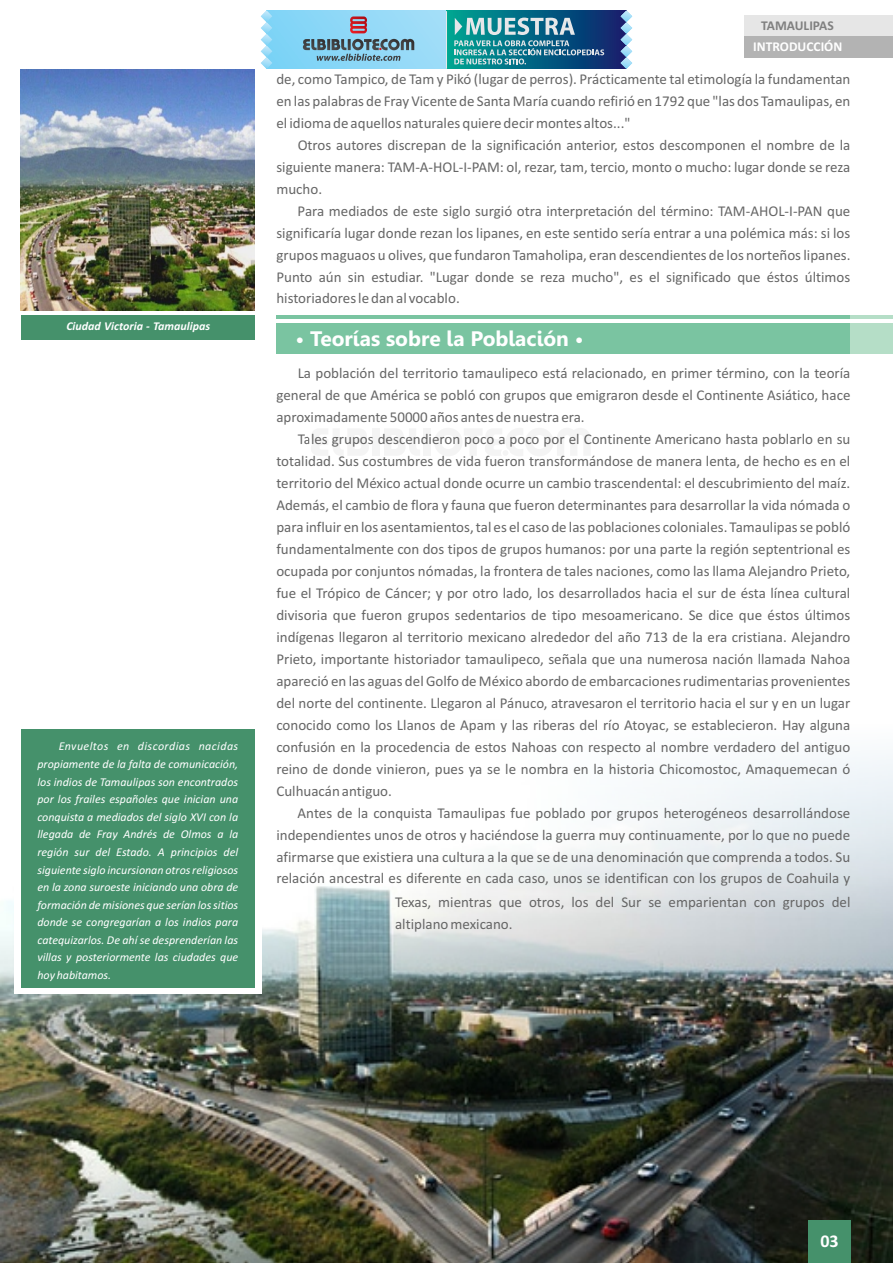
<style>
.page{position:relative;width:893px;height:1263px;background:#fff}
.page>*{position:absolute;margin:0;border:0;box-sizing:border-box;transform-origin:0 0}
.t1{font:700 21px "Gisha";color:#fff}
.t2{font:700 18px "Calibri";color:#fff}
.t3{font:15px/21.9px "Calibri";color:#666;text-align:justify}
.t4{font:700 13.5px "Calibri";color:#fff}
.t5{font:700 13.5px "Calibri";color:#808080}
.t6{font:italic 12px/17.5px "Calibri";color:#fff;text-align:justify}
.t7{font:italic 700 12px "Calibri";color:#fff}
</style>
<div class="page">
<img style="left:0;top:756px;width:893px;height:507px">
<div style="left:15px;top:724px;width:247px;height:270px;background:#fff"></div>
<div style="left:21px;top:729px;width:234px;height:259px;background:#45916b"></div>
<div style="left:808px;top:1220px;width:42px;height:43px;background:#45916b"></div>
<div style="left:744px;top:15px;width:149px;height:21px;background:#e6e6e6"></div>
<div style="left:744px;top:36px;width:149px;height:22px;background:#b3b3b3"></div>
<img style="left:21px;top:70px;width:234px;height:240px">
<div style="left:21px;top:315px;width:234px;height:24px;background:#45916b"></div>
<div style="left:276px;top:323px;width:574px;height:30px;background:#7ac4a1"></div>
<hr style="left:276px;top:315px;width:574px;height:4px;background:#7ac4a1">
<div style="left:850px;top:323px;width:43px;height:30px;background:#b5dec7"></div>
<hr style="left:850px;top:315px;width:43px;height:4px;background:#b5dec7">
<svg style="left:272px;top:10px;width:174px;height:59px;background:#8fd8f7"></svg>
<svg style="left:311px;top:429px;width:58px;height:26px"></svg>
<div style="left:372px;top:428px;width:8px;height:28px;background:#f4f4f4"></div>
<svg style="left:384px;top:429px;width:36px;height:26px"></svg>
<div style="left:423px;top:428px;width:8px;height:28px;background:#f4f4f4"></div>
<svg style="left:434px;top:428px;width:156px;height:28px"></svg>
<svg style="left:446px;top:10px;width:175px;height:59px;background:#095c7f"></svg>
<svg style="left:261px;top:10px;width:11px;height:59px"></svg>
<svg style="left:621px;top:10px;width:11px;height:59px"></svg>
<svg style="left:350px;top:16px;width:17px;height:17px"></svg>
<svg style="left:302px;top:39px;width:112px;height:22px;background:#6d98ac"></svg>
<svg style="left:454px;top:18px;width:150px;height:46px;background:#42889e"></svg>
<hr style="left:446px;top:11px;width:1px;height:58px;background:#e6e7e9">
<p class="t7" style="left:66px;top:321px;width:145px">Ciudad Victoria - Tamaulipas</p>
<p class="t6" style="left:37px;top:739px;width:202px;text-indent:21px">Envueltos en discordias nacidas propiamente de la falta de comunicación, los indios de Tamaulipas son encontrados por los frailes españoles que inician una conquista a mediados del siglo XVI con la llegada de Fray Andrés de Olmos a la región sur del Estado. A principios del siguiente siglo incursionan otros religiosos en la zona suroeste iniciando una obra de formación de misiones que serían los sitios donde se congregarían a los indios para catequizarlos. De ahí se desprenderían las villas y posteriormente las ciudades que hoy habitamos.</p>
<p class="t5" style="left:761px;top:20px;width:74px">TAMAULIPAS</p>
<p class="t4" style="left:753px;top:41px;width:91px">INTRODUCCIÓN</p>
<p class="t3" style="left:276px;top:69px;width:575px">de, como Tampico, de Tam y Pikó (lugar de perros). Prácticamente tal etimología la fundamentan en las palabras de Fray Vicente de Santa María cuando refirió en 1792 que "las dos Tamaulipas, en el idioma de aquellos naturales quiere decir montes altos..."</p>
<p class="t3" style="left:276px;top:135px;width:575px;text-indent:21px">Otros autores discrepan de la significación anterior, estos descomponen el nombre de la siguiente manera: TAM-A-HOL-I-PAM: ol, rezar, tam, tercio, monto o mucho: lugar donde se reza mucho.</p>
<p class="t3" style="left:276px;top:201px;width:576px;text-indent:21px">Para mediados de este siglo surgió otra interpretación del término: TAM-AHOL-I-PAN que significaría lugar donde rezan los lipanes, en este sentido sería entrar a una polémica más: si los grupos maguaos u olives, que fundaron Tamaholipa, eran descendientes de los norteños lipanes.<br>Punto aún sin estudiar. "Lugar donde se reza mucho", es el significado que éstos últimos historiadores le dan al vocablo.</p>
<h1 class="t1" style="left:295px;top:330px;width:290px">• Teorías sobre la Población •</h1>
<p class="t3" style="left:276px;top:363px;width:576px;text-indent:21px">La población del territorio tamaulipeco está relacionado, en primer término, con la teoría general de que América se pobló con grupos que emigraron desde el Continente Asiático, hace aproximadamente 50000 años antes de nuestra era.</p>
<p class="t3" style="left:276px;top:429px;width:576px;text-indent:21px">Tales grupos descendieron poco a poco por el Continente Americano hasta poblarlo en su totalidad. Sus costumbres de vida fueron transformándose de manera lenta, de hecho es en el territorio del México actual donde ocurre un cambio trascendental: el descubrimiento del maíz.<br>Además, el cambio de flora y fauna que fueron determinantes para desarrollar la vida nómada o para influir en los asentamientos, tal es el caso de las poblaciones coloniales. Tamaulipas se pobló fundamentalmente con dos tipos de grupos humanos: por una parte la región septentrional es ocupada por conjuntos nómadas, la frontera de tales naciones, como las llama Alejandro Prieto, fue el Trópico de Cáncer; y por otro lado, los desarrollados hacia el sur de ésta línea cultural divisoria que fueron grupos sedentarios de tipo mesoamericano. Se dice que éstos últimos indígenas llegaron al territorio mexicano alrededor del año 713 de la era cristiana. Alejandro Prieto, importante historiador tamaulipeco, señala que una numerosa nación llamada Nahoa apareció en las aguas del Golfo de México abordo de embarcaciones rudimentarias provenientes del norte del continente. Llegaron al Pánuco, atravesaron el territorio hacia el sur y en un lugar conocido como los Llanos de Apam y las riberas del río Atoyac, se establecieron. Hay alguna confusión en la procedencia de estos Nahoas con respecto al nombre verdadero del antiguo reino de donde vinieron, pues ya se le nombra en la historia Chicomostoc, Amaquemecan ó Culhuacán antiguo.</p>
<p class="t3" style="left:276px;top:803px;width:575px;text-indent:21px">Antes de la conquista Tamaulipas fue poblado por grupos heterogéneos desarrollándose independientes unos de otros y haciéndose la guerra muy continuamente, por lo que no puede afirmarse que existiera una cultura a la que se de una denominación que comprenda a todos. Su relación ancestral es diferente en cada caso, unos se identifican con los grupos de Coahuila y</p>
<p class="t3" style="left:395px;top:892px;width:457px">Texas, mientras que otros, los del Sur se emparientan con grupos del altiplano mexicano.</p>
<p class="t2" style="left:820px;top:1234px;width:20px">03</p>
</div>
